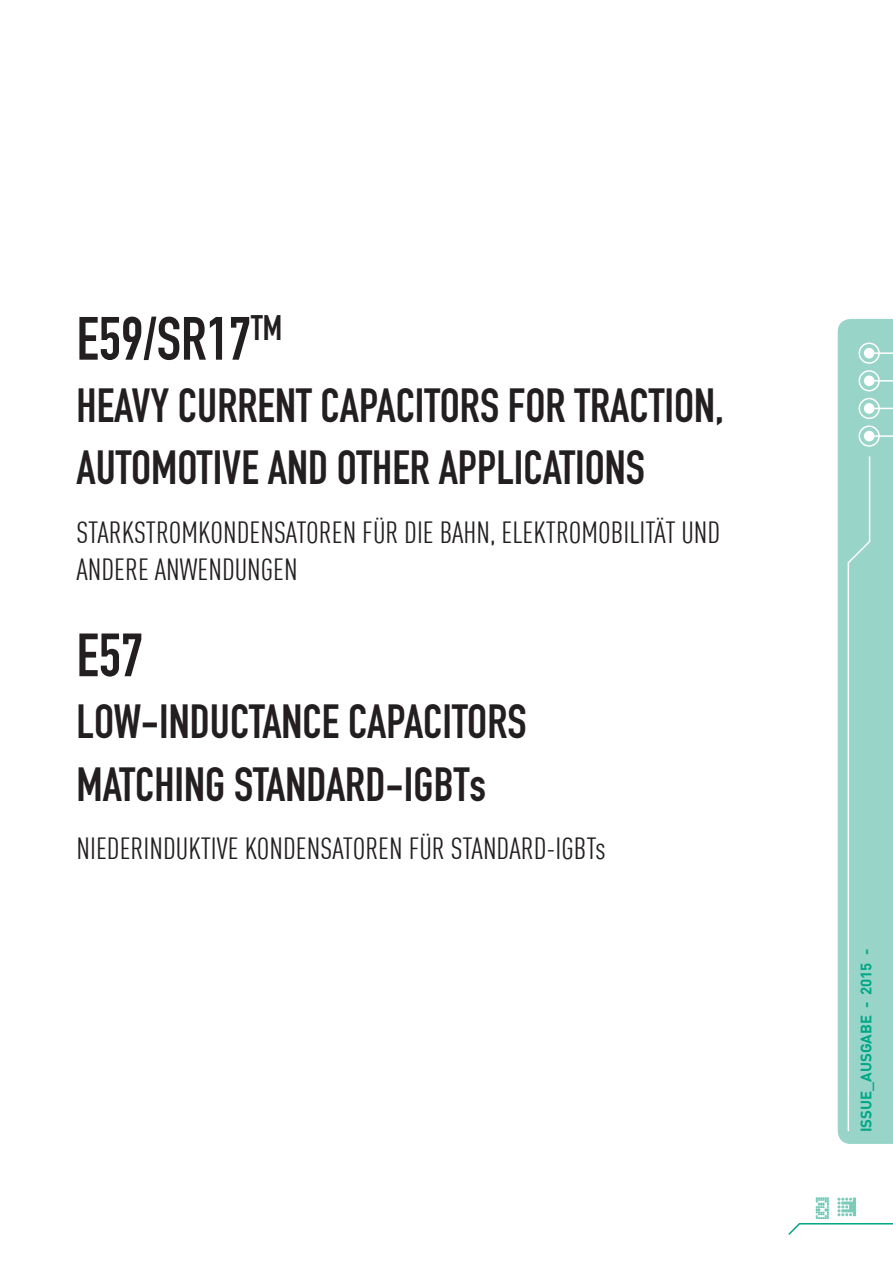
<style>
.page{position:relative;width:893px;height:1263px;background:#fff}
.page>*{position:absolute;margin:0;border:0;box-sizing:border-box;transform-origin:0 0}
.t1{font:60px "DIN Engschrift";color:#231f20}
.t2{font:47.25px/62.2px "DIN Engschrift";color:#231f20}
.t3{font:30px/37.5px "DIN Cond";color:#231f20}
.t4{font:22.5px "Dot Matrix Grid";color:#5dc3af}
.t5{font:15px "DIN Bold";color:#00a786}
</style>
<div class="page">
<svg style="left:788px;top:1223px;width:105px;height:12px"></svg>
<svg style="left:837px;top:1197px;width:19px;height:19px"></svg>
<div style="left:838px;top:319px;width:55px;height:825px;background:#98d4c8"></div>
<div style="left:858px;top:342px;width:22px;height:22px;border:2px solid #fff;border-radius:50%"></div>
<div style="left:864px;top:348px;width:10px;height:10px;background:#fff;border-radius:50%"></div>
<hr style="left:870px;top:352px;width:23px;height:2px;background:#fff">
<svg style="left:847px;top:455px;width:24px;height:678px;background:#9ed6cb"></svg>
<div style="left:858px;top:370px;width:22px;height:21px;border:2px solid #fff;border-radius:50%"></div>
<div style="left:864px;top:375px;width:10px;height:11px;background:#fff;border-radius:50%"></div>
<hr style="left:870px;top:380px;width:23px;height:2px;background:#fff">
<div style="left:858px;top:398px;width:22px;height:21px;border:2px solid #fff;border-radius:50%"></div>
<div style="left:864px;top:403px;width:10px;height:11px;background:#fff;border-radius:50%"></div>
<svg style="left:874px;top:408px;width:19px;height:1px"></svg>
<div style="left:858px;top:425px;width:22px;height:22px;border:2px solid #fff;border-radius:50%"></div>
<div style="left:864px;top:431px;width:10px;height:10px;background:#fff;border-radius:50%"></div>
<hr style="left:870px;top:435px;width:23px;height:2px;background:#fff">
<h1 class="t1" style="left:77px;top:303px;width:207px">E59/SR17<sup>TM</sup></h1>
<h2 class="t2" style="left:77px;top:375px;width:649px">HEAVY CURRENT CAPACITORS FOR TRACTION,<br>AUTOMOTIVE AND OTHER APPLICATIONS</h2>
<p class="t3" style="left:77px;top:513px;width:645px">STARKSTROMKONDENSATOREN FÜR DIE BAHN, ELEKTROMOBILITÄT UND<br>ANDERE ANWENDUNGEN</p>
<h1 class="t1" style="left:77px;top:620px;width:68px">E57</h1>
<h2 class="t2" style="left:77px;top:691px;width:452px">LOW-INDUCTANCE CAPACITORS<br>MATCHING STANDARD-IGBTs</h2>
<p class="t3" style="left:77px;top:830px;width:530px">NIEDERINDUKTIVE KONDENSATOREN FÜR STANDARD-IGBTs</p>
<p class="t4" style="left:815px;top:1197px;width:15px">3</p>
<p class="t5" style="left:856px;top:1132px;width:185px;rotate:-90deg">ISSUE_AUSGABE - 2015 -</p>
</div>
